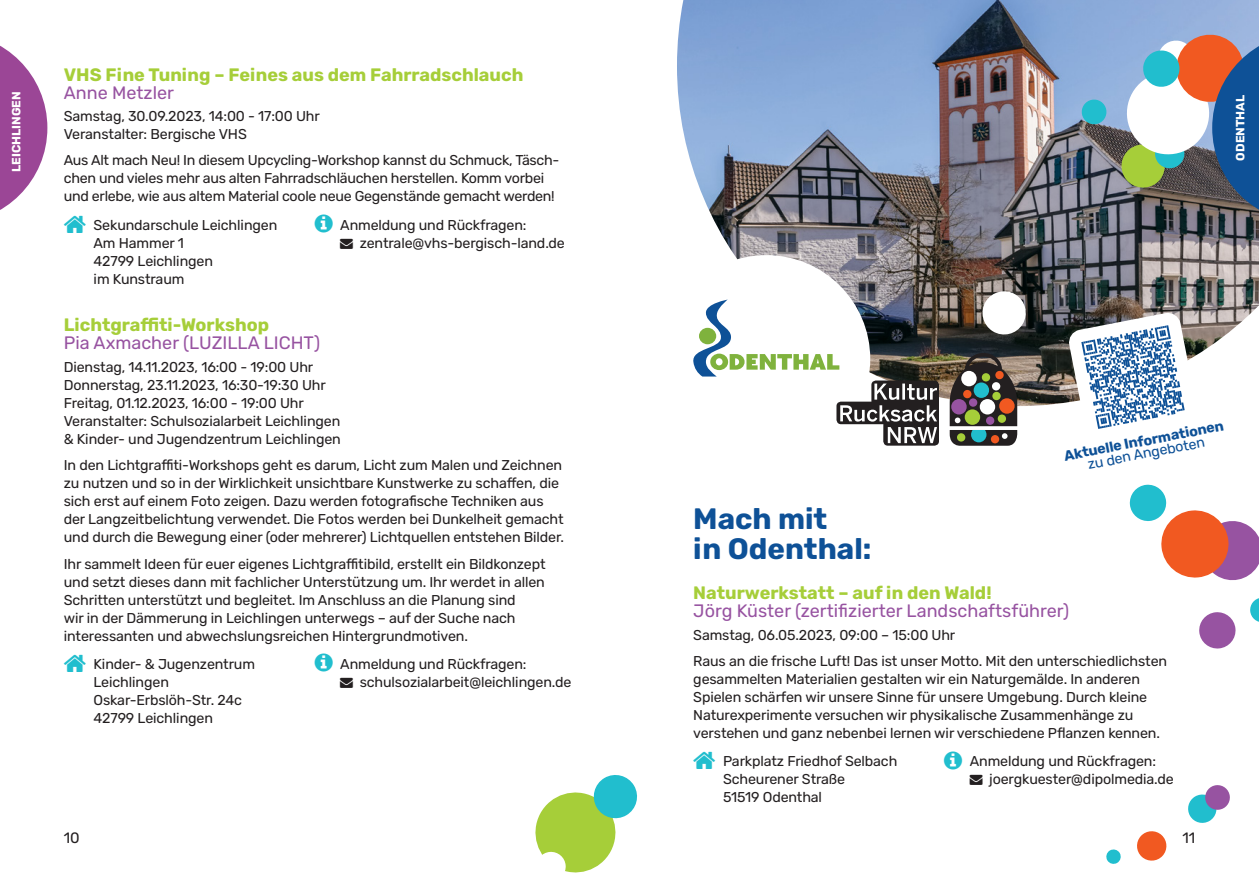
<style>
.page{position:relative;width:1259px;height:893px;background:#fff}
.page>*{position:absolute;margin:0;border:0;box-sizing:border-box;transform-origin:0 0}
.t1{font:700 29.55px/29.5px "Rubik";color:#0e5197}
.t2{font:700 18px "Rubik";color:#a6ce39}
.t3{font:18px "Rubik";color:#9753a1}
.t4{font:15px "Rubik";color:#231f20}
.t5{font:14.25px/18px "Rubik";letter-spacing:-.01em;color:#231f20}
.t6{font:700 14.25px "Rubik";color:#0e5197}
.t7{font:14.25px "Rubik";color:#0e5197}
.t8{font:700 12px "Rubik";color:#fff}
</style>
<div class="page">
<svg style="left:0;top:45px;width:47px;height:165px"></svg>
<svg style="left:535px;top:775px;width:102px;height:98px"></svg>
<img style="left:677px;top:0;width:582px;height:406px">
<div style="left:662px;top:255px;width:208px;height:208px;background:#fff;border-radius:50%"></div>
<svg style="left:1106px;top:849px;width:15px;height:15px"></svg>
<svg style="left:1137px;top:831px;width:30px;height:30px"></svg>
<svg style="left:1199px;top:612px;width:37px;height:37px"></svg>
<svg style="left:1129px;top:484px;width:130px;height:97px"></svg>
<svg style="left:1188px;top:785px;width:42px;height:38px"></svg>
<svg style="left:1250px;top:598px;width:9px;height:24px"></svg>
<svg style="left:1070px;top:309px;width:131px;height:120px"></svg>
<svg style="left:1080px;top:98px;width:27px;height:27px"></svg>
<svg style="left:693px;top:288px;width:335px;height:158px"></svg>
<svg style="left:1116px;top:32px;width:143px;height:191px"></svg>
<p class="t8" style="left:10px;top:172px;width:82px;rotate:-90deg">LEICHLINGEN</p>
<p class="t2" style="left:64px;top:64px;width:461px">VHS Fine Tuning – Feines aus dem Fahrradschlauch</p>
<p class="t3" style="left:64px;top:82px;width:112px">Anne Metzler</p>
<p class="t5" style="left:64px;top:107px;width:257px">Samstag, 30.09.2023, 14:00 - 17:00 Uhr<br>Veranstalter: Bergische VHS</p>
<p class="t5" style="left:64px;top:152px;width:497px">Aus Alt mach Neu! In diesem Upcycling-Workshop kannst du Schmuck, Täsch&shy;chen und vieles mehr aus alten Fahrradschläuchen herstellen. Komm vorbei und erlebe, wie aus altem Material coole neue Gegenstände gemacht werden!</p>
<p class="t5" style="left:94px;top:216px;width:185px">Sekundarschule Leichlingen<br>Am Hammer 1<br>42799 Leichlingen<br>im Kunstraum</p>
<p class="t5" style="left:340px;top:216px;width:188px">Anmeldung und Rückfragen:</p>
<p class="t5" style="left:340px;top:234px;width:226px">→ zentrale@vhs-bergisch-land.de</p>
<p class="t8" style="left:1233px;top:161px;width:67px;rotate:-90deg">ODENTHAL</p>
<p class="t2" style="left:64px;top:315px;width:207px">Lichtgraffiti-Workshop</p>
<p class="t3" style="left:64px;top:333px;width:258px">Pia Axmacher (LUZILLA LICHT)</p>
<p class="t5" style="left:64px;top:358px;width:278px">Dienstag, 14.11.2023, 16:00 - 19:00 Uhr Donnerstag, 23.11.2023, 16:30-19:30 Uhr Freitag, 01.12.2023, 16:00 - 19:00 Uhr Veranstalter: Schulsozialarbeit Leichlingen &amp; Kinder- und Jugendzentrum Leichlingen</p>
<p class="t5" style="left:64px;top:457px;width:502px">In den Lichtgraffiti-Workshops geht es darum, Licht zum Malen und Zeichnen zu nutzen und so in der Wirklichkeit unsichtbare Kunstwerke zu schaffen, die sich erst auf einem Foto zeigen. Dazu werden fotografische Techniken aus der Langzeitbelichtung verwendet. Die Fotos werden bei Dunkelheit gemacht und durch die Bewegung einer (oder mehrerer) Lichtquellen entstehen Bilder.</p>
<p class="t5" style="left:64px;top:555px;width:483px">Ihr sammelt Ideen für euer eigenes Lichtgraffitibild, erstellt ein Bildkonzept und setzt dieses dann mit fachlicher Unterstützung um. Ihr werdet in allen Schritten unterstützt und begleitet. Im Anschluss an die Planung sind<br>wir in der Dämmerung in Leichlingen unterwegs – auf der Suche nach interessanten und abwechslungsreichen Hintergrundmotiven.</p>
<p class="t5" style="left:94px;top:655px;width:163px">Kinder- &amp; Jugenzentrum<br>Leichlingen<br>Oskar-Erbslöh-Str. 24c<br>42799 Leichlingen</p>
<p class="t5" style="left:340px;top:655px;width:188px">Anmeldung und Rückfragen:</p>
<p class="t5" style="left:340px;top:673px;width:233px">→ schulsozialarbeit@leichlingen.de</p>
<h1 class="t1" style="left:693px;top:505px;width:180px">Mach mit<br>in Odenthal:</h1>
<p class="t6" style="left:1062px;top:448px;width:164px;rotate:-11deg">Aktuelle Informationen</p>
<p class="t7" style="left:1086px;top:456px;width:120px;rotate:-11deg">zu den Angeboten</p>
<p class="t2" style="left:693px;top:583px;width:300px">Naturwerkstatt – auf in den Wald!</p>
<p class="t3" style="left:693px;top:601px;width:377px">Jörg Küster (zertifizierter Landschaftsführer)</p>
<p class="t5" style="left:693px;top:622px;width:475px;line-height:26.5px">Samstag, 06.05.2023, 09:00 – 15:00 Uhr<br>Raus an die frische Luft! Das ist unser Motto. Mit den unterschiedlichsten</p>
<p class="t5" style="left:693px;top:670px;width:468px">gesammelten Materialien gestalten wir ein Naturgemälde. In anderen Spielen schärfen wir unsere Sinne für unsere Umgebung. Durch kleine Naturexperimente versuchen wir physikalische Zusammenhänge zu verstehen und ganz nebenbei lernen wir verschiedene Pflanzen kennen.</p>
<p class="t5" style="left:723px;top:753px;width:176px">Parkplatz Friedhof Selbach<br>Scheurener Straße<br>51519 Odenthal</p>
<p class="t5" style="left:969px;top:753px;width:188px">Anmeldung und Rückfragen:</p>
<p class="t5" style="left:969px;top:771px;width:206px">→ joergkuester@dipolmedia.de</p>
<p class="t4" style="left:64px;top:830px;width:17px">10</p>
<p class="t4" style="left:1182px;top:830px;width:14px">11</p>
</div>
